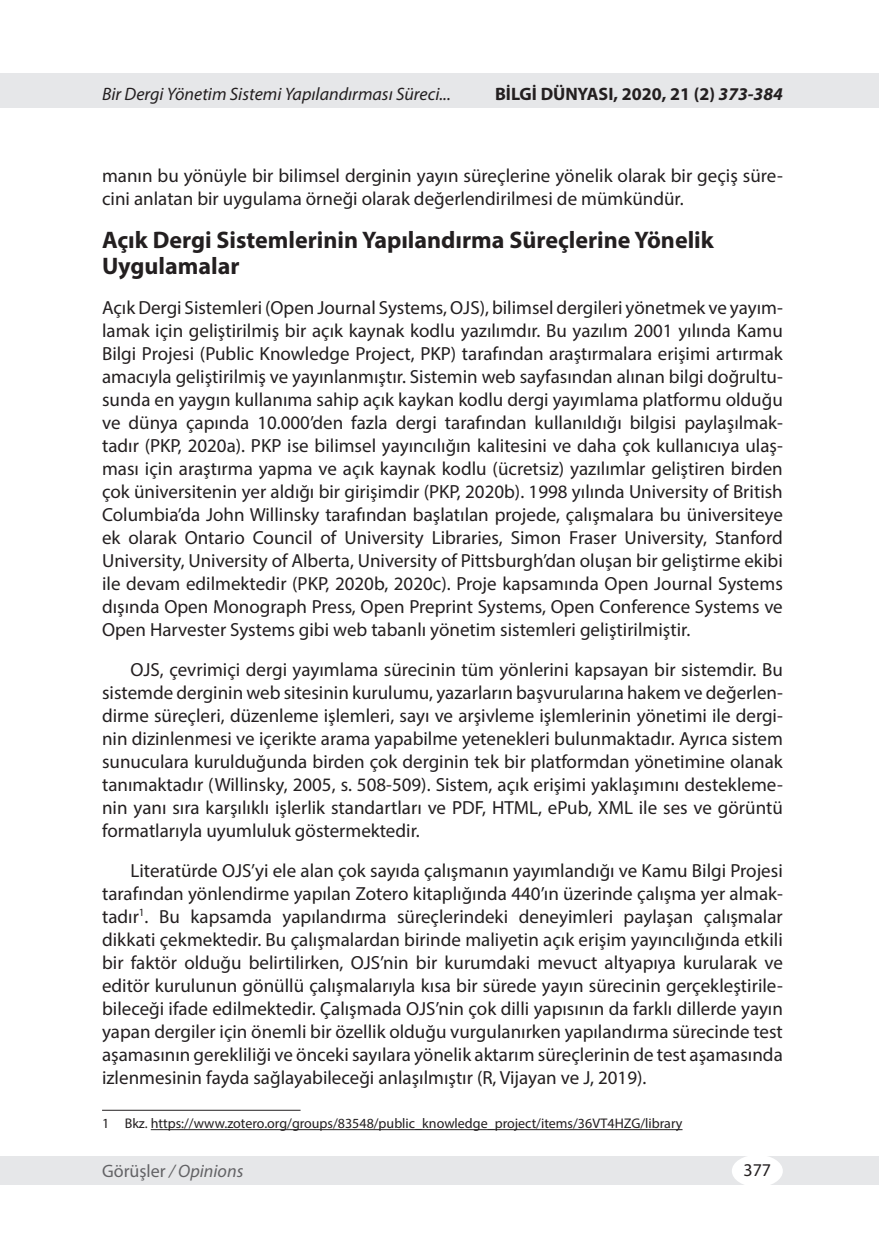
<style>
.page{position:relative;width:879px;height:1253px;background:#fff}
.page>*{position:absolute;margin:0;border:0;box-sizing:border-box;transform-origin:0 0}
.t1{font:700 24px/26px "Myriad Pro";color:#231f20}
.t2{font:19px/23px "Myriad Pro";color:#231f20;text-align:justify}
.t3{font:italic 18px "Myriad Pro";color:#231f20}
.t4{font:700 18px "Myriad Pro";color:#231f20}
.t5{font:italic 18px "Myriad Pro";color:#636366}
.t6{font:18px "Myriad Pro";color:#231f20}
.t7{font:14px "Myriad Pro";color:#231f20}
.s1{font-style:italic}
.s2{font-style:normal}
</style>
<div class="page">
<div style="left:0;top:74px;width:879px;height:34px;background:#e6e7e9"></div>
<div style="left:0;top:1156px;width:879px;height:28px;background:#e6e7e9"></div>
<div style="left:732px;top:1155px;width:51px;height:32px;background:#fff;border-radius:50%"></div>
<hr style="left:102px;top:1110px;width:198px;height:1px;background:#231f20">
<hr style="left:151px;top:1129px;width:531px;height:1px;background:#231f20">
<p class="t3" style="left:102px;top:83px;width:350px">Bir Dergi Yönetim Sistemi Yapılandırması Süreci...</p>
<p class="t4" style="left:495px;top:82px;width:289px">BİLGİ DÜNYASI, 2020, 21 (2) <span class="s1">373-384</span></p>
<p class="t2" style="left:102px;top:163px;width:682px">manın bu yönüyle bir bilimsel derginin yayın süreçlerine yönelik olarak bir geçiş süre&shy;cini anlatan bir uygulama örneği olarak değerlendirilmesi de mümkündür.</p>
<p class="t1" style="left:102px;top:226px;width:613px">Açık Dergi Sistemlerinin Yapılandırma Süreçlerine Yönelik<br>Uygulamalar</p>
<p class="t2" style="left:102px;top:295px;width:682px">Açık Dergi Sistemleri (Open Journal Systems, OJS), bilimsel dergileri yönetmek ve yayım&shy;lamak için geliştirilmiş bir açık kaynak kodlu yazılımdır. Bu yazılım 2001 yılında Kamu Bilgi Projesi (Public Knowledge Project, PKP) tarafından araştırmalara erişimi artırmak amacıyla geliştirilmiş ve yayınlanmıştır. Sistemin web sayfasından alınan bilgi doğrultu&shy;sunda en yaygın kullanıma sahip açık kaykan kodlu dergi yayımlama platformu olduğu ve dünya çapında 10.000’den fazla dergi tarafından kullanıldığı bilgisi paylaşılmak&shy;tadır (PKP, 2020a). PKP ise bilimsel yayıncılığın kalitesini ve daha çok kullanıcıya ulaş&shy;ması için araştırma yapma ve açık kaynak kodlu (ücretsiz) yazılımlar geliştiren birden çok üniversitenin yer aldığı bir girişimdir (PKP, 2020b). 1998 yılında University of British Columbia’da John Willinsky tarafından başlatılan projede, çalışmalara bu üniversiteye ek olarak Ontario Council of University Libraries, Simon Fraser University, Stanford University, University of Alberta, University of Pittsburgh’dan oluşan bir geliştirme ekibi ile devam edilmektedir (PKP, 2020b, 2020c). Proje kapsamında Open Journal Systems dışında Open Monograph Press, Open Preprint Systems, Open Conference Systems ve Open Harvester Systems gibi web tabanlı yönetim sistemleri geliştirilmiştir.</p>
<p class="t2" style="left:102px;top:657px;width:682px;text-indent:28px">OJS, çevrimiçi dergi yayımlama sürecinin tüm yönlerini kapsayan bir sistemdir. Bu sistemde derginin web sitesinin kurulumu, yazarların başvurularına hakem ve değerlen&shy;dirme süreçleri, düzenleme işlemleri, sayı ve arşivleme işlemlerinin yönetimi ile dergi&shy;nin dizinlenmesi ve içerikte arama yapabilme yetenekleri bulunmaktadır. Ayrıca sistem sunuculara kurulduğunda birden çok derginin tek bir platformdan yönetimine olanak tanımaktadır (Willinsky, 2005, s. 508-509). Sistem, açık erişimi yaklaşımını destekleme&shy;nin yanı sıra karşılıklı işlerlik standartları ve PDF, HTML, ePub, XML ile ses ve görüntü formatlarıyla uyumluluk göstermektedir.</p>
<p class="t2" style="left:102px;top:859px;width:682px;text-indent:28px">Literatürde OJS’yi ele alan çok sayıda çalışmanın yayımlandığı ve Kamu Bilgi Projesi tarafından yönlendirme yapılan Zotero kitaplığında 440’ın üzerinde çalışma yer almak&shy;tadır<sup>1</sup>. Bu kapsamda yapılandırma süreçlerindeki deneyimleri paylaşan çalışmalar dikkati çekmektedir. Bu çalışmalardan birinde maliyetin açık erişim yayıncılığında etkili bir faktör olduğu belirtilirken, OJS’nin bir kurumdaki mevuct altyapıya kurularak ve editör kurulunun gönüllü çalışmalarıyla kısa bir sürede yayın sürecinin gerçekleştirile&shy;bileceği ifade edilmektedir. Çalışmada OJS’nin çok dilli yapısının da farklı dillerde yayın yapan dergiler için önemli bir özellik olduğu vurgulanırken yapılandırma sürecinde test aşamasının gerekliliği ve önceki sayılara yönelik aktarım süreçlerinin de test aşamasında izlenmesinin fayda sağlayabileceği anlaşılmıştır (R, Vijayan ve J, 2019).</p>
<p class="t7" style="left:102px;top:1115px;width:582px">1 Bkz. https://www.zotero.org/groups/83548/public_knowledge_project/items/36VT4HZG/library</p>
<p class="t5" style="left:102px;top:1160px;width:143px"><span class="s2">Görüşler</span> / Opinions</p>
<p class="t6" style="left:743px;top:1159px;width:29px">377</p>
</div>
